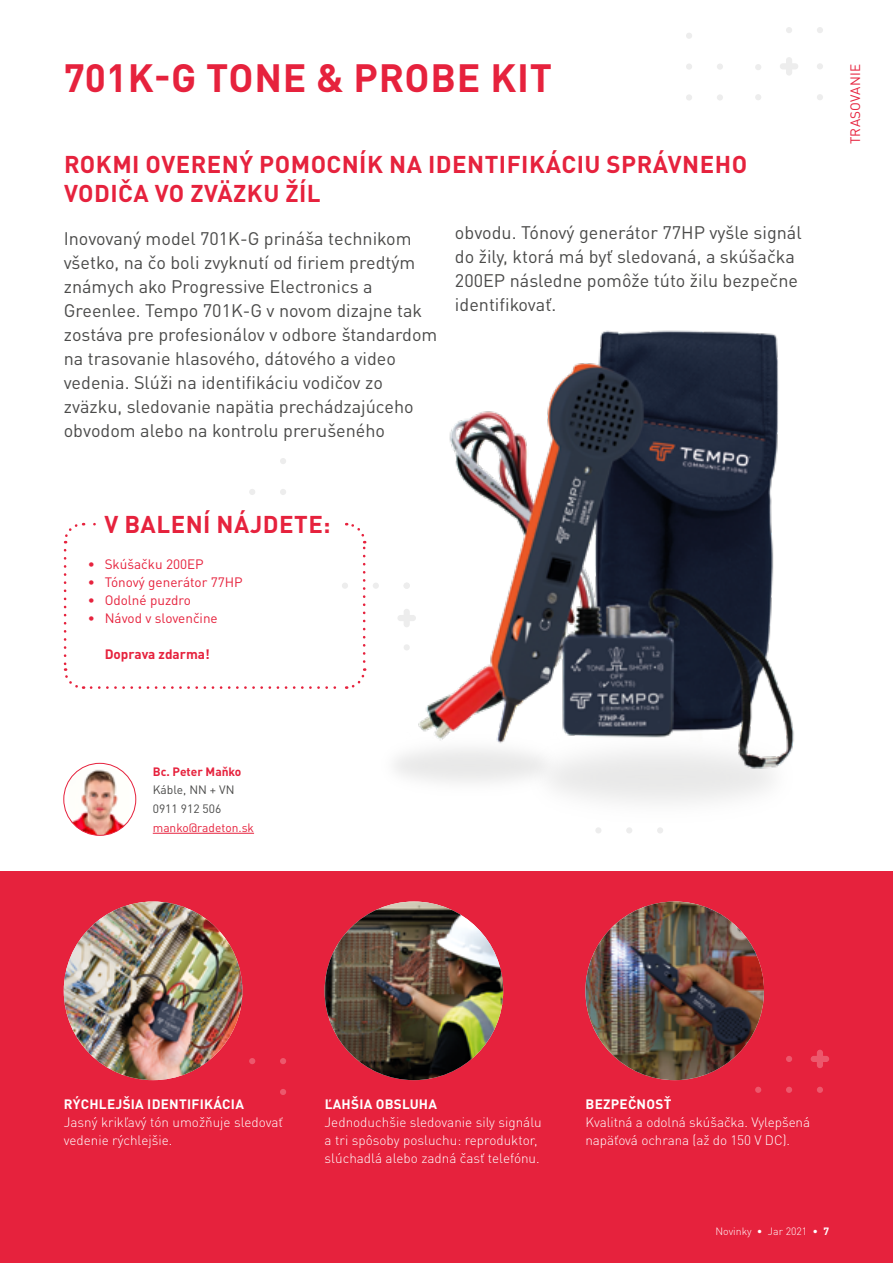
<style>
.page{position:relative;width:893px;height:1263px;background:#fff}
.page>*{position:absolute;margin:0;border:0;box-sizing:border-box;transform-origin:0 0}
.t1{font:700 39px "DIN Pro";letter-spacing:.02em;color:#e6223d}
.t2{font:700 24px/28.8px "DIN Pro";letter-spacing:.02em;color:#e6223d}
.t3{font:18px/24px "DIN Pro";color:#4a4a49}
.t4{font:300 13.5px/18px "DIN Pro";color:#fff}
.t5{font:13.5px "DIN Pro";color:#e6223d}
.t6{font:700 13.5px "DIN Pro";letter-spacing:.02em;color:#fff}
.t7{font:700 13.5px "DIN Pro";color:#e6223d}
.t8{font:13.5px "DIN Pro";letter-spacing:.02em;color:#e6223d}
.t9{font:12px/18.6px "DIN Pro";color:#4a4a49}
.t10{font:12px "DIN Pro";color:#e6223d}
.t11{font:700 12px "DIN Pro";color:#e6223d}
.t12{font:300 10.5px "DIN Pro";color:#fff}
.s1{font-weight:700}
</style>
<div class="page">
<div style="left:0;top:872px;width:893px;height:391px;background:#e6223d"></div>
<svg style="left:280px;top:458px;width:6px;height:6px"></svg>
<svg style="left:280px;top:489px;width:6px;height:6px"></svg>
<svg style="left:249px;top:489px;width:6px;height:6px"></svg>
<svg style="left:280px;top:1089px;width:6px;height:6px"></svg>
<svg style="left:280px;top:1058px;width:6px;height:6px"></svg>
<svg style="left:249px;top:1058px;width:6px;height:6px"></svg>
<svg style="left:755px;top:1087px;width:6px;height:6px"></svg>
<svg style="left:786px;top:1087px;width:6px;height:6px"></svg>
<svg style="left:817px;top:1087px;width:6px;height:6px"></svg>
<svg style="left:786px;top:1056px;width:6px;height:6px"></svg>
<svg style="left:811px;top:1050px;width:18px;height:18px"></svg>
<div style="left:717px;top:94px;width:6px;height:7px;background:#ededed;border-radius:50%"></div>
<svg style="left:755px;top:94px;width:6px;height:6px"></svg>
<div style="left:686px;top:94px;width:6px;height:7px;background:#ededed;border-radius:50%"></div>
<svg style="left:717px;top:64px;width:6px;height:6px"></svg>
<svg style="left:686px;top:64px;width:6px;height:6px"></svg>
<svg style="left:686px;top:33px;width:6px;height:6px"></svg>
<svg style="left:817px;top:94px;width:6px;height:6px"></svg>
<svg style="left:817px;top:63px;width:6px;height:6px"></svg>
<svg style="left:755px;top:64px;width:6px;height:6px"></svg>
<svg style="left:786px;top:27px;width:6px;height:6px"></svg>
<svg style="left:817px;top:27px;width:6px;height:6px"></svg>
<svg style="left:780px;top:57px;width:18px;height:19px"></svg>
<svg style="left:373px;top:583px;width:6px;height:6px"></svg>
<svg style="left:398px;top:615px;width:4px;height:6px"></svg>
<img style="left:402px;top:330px;width:392px;height:455px">
<img style="left:64px;top:901px;width:178px;height:179px;border-radius:89px">
<img style="left:325px;top:901px;width:178px;height:179px;border-radius:89px">
<img style="left:585px;top:901px;width:179px;height:179px;border-radius:89px">
<svg style="left:63px;top:522px;width:304px;height:167px"></svg>
<div style="left:96px;top:505px;width:248px;height:36px;background:#fff"></div>
<hr style="left:153px;top:833px;width:101px;height:1px;background:#e6223d">
<img style="left:69px;top:767px;width:61px;height:68px">
<div style="left:63px;top:763px;width:73px;height:73px;border:1px solid #e6223d;border-radius:50%"></div>
<h1 class="t1" style="left:64px;top:45px;width:490px">701K-G TONE &amp; PROBE KIT</h1>
<h2 class="t2" style="left:64px;top:147px;width:685px">ROKMI OVERENÝ POMOCNÍK NA IDENTIFIKÁCIU SPRÁVNEHO<br>VODIČA VO ZVÄZKU ŽÍL</h2>
<p class="t3" style="left:64px;top:225px;width:375px">Inovovaný model 701K-G prináša technikom všetko, na čo boli zvyknutí od firiem predtým známych ako Progressive Electronics a Greenlee. Tempo 701K-G v novom dizajne tak zostáva pre profesionálov v odbore štandardom na trasovanie hlasového, dátového a video vedenia. Slúži na identifikáciu vodičov zo zväzku, sledovanie napätia prechádzajúceho obvodom alebo na kontrolu prerušeného</p>
<p class="t3" style="left:455px;top:218px;width:348px">obvodu. Tónový generátor 77HP vyšle signál do žily, ktorá má byť sledovaná, a skúšačka 200EP následne pomôže túto žilu bezpečne identifikovať.</p>
<h2 class="t2" style="left:105px;top:507px;width:227px">V BALENÍ NÁJDETE:</h2>
<p class="t5" style="left:88px;top:554px;width:118px">• Skúšačku 200EP</p>
<p class="t5" style="left:88px;top:572px;width:157px">• Tónový generátor 77HP</p>
<p class="t5" style="left:88px;top:590px;width:105px">• Odolné puzdro</p>
<p class="t5" style="left:88px;top:608px;width:132px">• Návod v slovenčine</p>
<p class="t7" style="left:105px;top:643px;width:107px">Doprava zdarma!</p>
<p class="t11" style="left:153px;top:761px;width:90px">Bc. Peter Maňko</p>
<p class="t9" style="left:153px;top:779px;width:83px">Káble, NN + VN<br>0911 912 506</p>
<p class="t10" style="left:153px;top:818px;width:103px">manko@radeton.sk</p>
<p class="t8" style="left:845px;top:144px;width:82px;rotate:-90deg">TRASOVANIE</p>
<p class="t6" style="left:64px;top:1093px;width:182px">RÝCHLEJŠIA IDENTIFIKÁCIA</p>
<p class="t4" style="left:64px;top:1112px;width:221px">Jasný krikľavý tón umožňuje sledovať vedenie rýchlejšie.</p>
<p class="t6" style="left:325px;top:1093px;width:114px">ĽAHŠIA OBSLUHA</p>
<p class="t4" style="left:325px;top:1112px;width:219px">Jednoduchšie sledovanie sily signálu a tri spôsoby posluchu: reproduktor, slúchadlá alebo zadná časť telefónu.</p>
<p class="t6" style="left:586px;top:1093px;width:87px">BEZPEČNOSŤ</p>
<p class="t4" style="left:585px;top:1112px;width:226px">Kvalitná a odolná skúšačka. Vylepšená napäťová ochrana (až do 150 V DC).</p>
<p class="t12" style="left:715px;top:1223px;width:115px">Novinky • Jar 2021 • <span class="s1">7</span></p>
</div>
